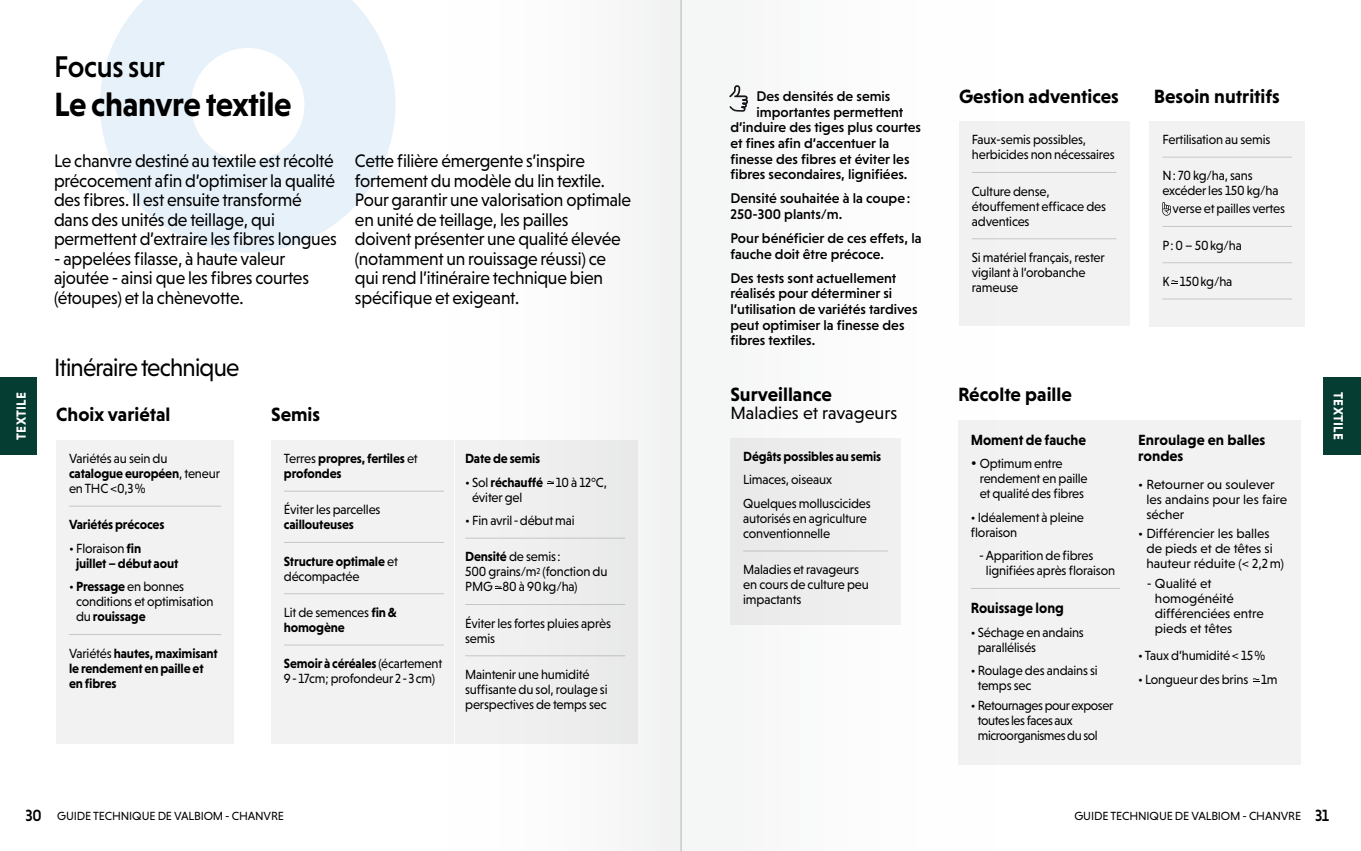
<style>
.page{position:relative;width:1361px;height:851px;background:#fff}
.page>*{position:absolute;margin:0;border:0;box-sizing:border-box;transform-origin:0 0}
.Body_courant_2{font:700 34.2px "Niveau Grotesk";letter-spacing:-.01em;color:#000;scale:.95 1}
.Body_courant_2-2{font:500 30.45px "Niveau Grotesk";letter-spacing:-.01em;color:#000;scale:.95 1}
.Body_courant_2-3{font:25.5px "Niveau Grotesk";letter-spacing:-.03em;color:#000;scale:.95 1}
.t1{font:700 19.5px "Niveau Grotesk";color:#000}
.Body_courant_2-4{font:18.45px/19.5px "Niveau Grotesk";letter-spacing:-.01em;color:#000;scale:.95 1}
.t2{font:18px "Niveau Grotesk";color:#000}
.t3{font:700 15px "Niveau Grotesk";color:#000;scale:.95 1}
.t4{font:700 15px/16.5px "Niveau Grotesk";color:#000}
.t5{font:500 14.25px/15.6px "Niveau Grotesk";color:#000}
.body_itinéraire{font:13.5px/15px "Niveau Grotesk";letter-spacing:-.01em;color:#000;scale:.96 1}
.body_itinéraire-2{font:700 13.5px/15px "Niveau Grotesk";letter-spacing:-.01em;color:#000;scale:.96 1}
.body_itinéraire-3{font:13.5px/15px "Niveau Grotesk";letter-spacing:-.01em;color:#000}
.body_itinéraire-4{font:13.5px/15px "Niveau Grotesk";letter-spacing:-.03em;color:#000;scale:.96 1}
.body_itinéraire-5{font:13.5px/15px "Niveau Grotesk";letter-spacing:-.01em;color:#000;scale:.95 1}
.body_itinéraire-6{font:700 13.5px "Niveau Grotesk";letter-spacing:-.01em;color:#000;scale:.95 1}
.t6{font:700 13.5px "Niveau Grotesk";letter-spacing:.01em;color:#fff}
.t7{font:12px "Niveau Grotesk";letter-spacing:-.01em;color:#000}
.s1{font-size:17.25px}
.s2{font-weight:700}
.s3{font-weight:400}
.s4{font-weight:500;font-size:16.5px}
</style>
<div class="page">
<div style="left:56px;top:440px;width:178px;height:303px;background:#f1f2f1"></div>
<hr style="left:69px;top:506px;width:152px;height:1px;background:#c6c7c8">
<hr style="left:69px;top:634px;width:152px;height:1px;background:#c6c7c8">
<div style="left:271px;top:440px;width:367px;height:303px;background:#f1f2f1"></div>
<hr style="left:284px;top:491px;width:160px;height:1px;background:#c6c7c8">
<hr style="left:284px;top:542px;width:160px;height:1px;background:#c6c7c8">
<hr style="left:284px;top:593px;width:160px;height:1px;background:#c6c7c8">
<hr style="left:284px;top:644px;width:160px;height:1px;background:#c6c7c8">
<svg style="left:100px;top:0;width:295px;height:252px"></svg>
<div style="left:959px;top:121px;width:170px;height:205px;background:#f1f2f1"></div>
<hr style="left:972px;top:172px;width:144px;height:1px;background:#c6c7c8">
<hr style="left:972px;top:238px;width:144px;height:1px;background:#c6c7c8">
<div style="left:1149px;top:121px;width:156px;height:205px;background:#f1f2f1"></div>
<hr style="left:1162px;top:157px;width:130px;height:1px;background:#c6c7c8">
<hr style="left:1162px;top:226px;width:130px;height:1px;background:#c6c7c8">
<hr style="left:1162px;top:262px;width:130px;height:1px;background:#c6c7c8">
<hr style="left:1162px;top:299px;width:130px;height:1px;background:#c6c7c8">
<svg style="left:1162px;top:202px;width:9px;height:13px"></svg>
<svg style="left:1171px;top:280px;width:7px;height:4px"></svg>
<div style="left:958px;top:420px;width:342px;height:345px;background:#f1f2f1"></div>
<hr style="left:971px;top:588px;width:149px;height:1px;background:#c6c7c8">
<div style="left:0;top:377px;width:36px;height:77px;background:#053d32"></div>
<div style="left:1323px;top:377px;width:38px;height:77px;background:#053d32"></div>
<div style="left:432px;top:0;width:248px;height:850px;background:#f6f6f6"></div>
<div style="left:680px;top:0;width:332px;height:850px;background:linear-gradient(to right,#f4f5f5,#fafbfa)"></div>
<hr style="left:680px;top:0;width:2px;height:850px;background:#a7a8aa">
<p class="Body_courant_2-2" style="left:54px;top:49px;width:118px">Focus sur</p>
<p class="Body_courant_2" style="left:54px;top:84px;width:252px">Le chanvre textile</p>
<p class="Body_courant_2-4" style="left:54px;top:151px;width:299px">Le chanvre destiné au textile est récolté précocement afin d’optimiser la qualité des fibres. Il est ensuite transformé dans des unités de teillage, qui permettent d’extraire les fibres longues</p>
<p class="Body_courant_2-4" style="left:54px;top:248px;width:270px">- appelées filasse, à haute valeur ajoutée - ainsi que les fibres courtes (étoupes) et la chènevotte.</p>
<p class="Body_courant_2-4" style="left:355px;top:151px;width:292px">Cette filière émergente s’inspire fortement du modèle du lin textile.<br>Pour garantir une valorisation optimale en unité de teillage, les pailles<br>doivent présenter une qualité élevée (notamment un rouissage réussi) ce qui rend l’itinéraire technique bien spécifique et exigeant.</p>
<p class="Body_courant_2-3" style="left:54px;top:352px;width:197px">Itinéraire technique</p>
<p class="t5" style="left:756px;top:88px;width:135px">Des densités de semis</p>
<p class="t5" style="left:756px;top:104px;width:148px">importantes permettent</p>
<p class="t5" style="left:730px;top:119px;width:192px">d’induire des tiges plus courtes</p>
<p class="t5" style="left:730px;top:135px;width:160px">et fines afin d’accentuer la</p>
<p class="t5" style="left:730px;top:151px;width:181px">finesse des fibres et éviter les</p>
<p class="t5" style="left:730px;top:166px;width:178px">fibres secondaires, lignifiées.</p>
<p class="t5" style="left:730px;top:190px;width:181px">Densité souhaitée à la coupe:<br>250-300 plants/m.</p>
<p class="t5" style="left:730px;top:230px;width:193px">Pour bénéficier de ces effets, la fauche doit être précoce.</p>
<p class="t5" style="left:730px;top:270px;width:189px">Des tests sont actuellement réalisés pour déterminer si l’utilisation de variétés tardives peut optimiser la finesse des fibres textiles.</p>
<p class="t1" style="left:959px;top:85px;width:161px">Gestion adventices</p>
<p class="body_itinéraire" style="left:972px;top:132px;width:150px">Faux-semis possibles, herbicides non nécessaires</p>
<p class="body_itinéraire" style="left:972px;top:183px;width:141px">Culture dense, étouffement efficace des adventices</p>
<p class="body_itinéraire" style="left:972px;top:250px;width:140px">Si matériel français, rester vigilant à l’orobanche rameuse</p>
<p class="t1" style="left:1154px;top:85px;width:127px">Besoin nutritifs</p>
<p class="body_itinéraire" style="left:1162px;top:132px;width:114px">Fertilisation au semis</p>
<p class="body_itinéraire" style="left:1162px;top:168px;width:122px">N: 70 kg/ha, sans excéder les 150 kg/ha</p>
<p class="body_itinéraire" style="left:1172px;top:201px;width:119px">verse et pailles vertes</p>
<p class="body_itinéraire" style="left:1162px;top:237px;width:84px">P: 0 – 50kg/ha</p>
<p class="body_itinéraire" style="left:1162px;top:274px;width:74px">K 150kg/ha</p>
<p class="t1" style="left:958px;top:383px;width:115px">Récolte paille</p>
<p class="t3" style="left:971px;top:431px;width:123px">Moment de fauche</p>
<p class="body_itinéraire" style="left:979px;top:456px;width:114px;text-indent:-9px"><span class="s1">•</span> Optimum entre rendement en paille et qualité des fibres</p>
<p class="body_itinéraire" style="left:971px;top:509px;width:119px">• Idéalement à pleine floraison</p>
<p class="body_itinéraire" style="left:986px;top:548px;width:136px;text-indent:-7px">- Apparition de fibres lignifiées après floraison</p>
<p class="t3" style="left:971px;top:599px;width:100px">Rouissage long</p>
<p class="body_itinéraire" style="left:978px;top:624px;width:112px;text-indent:-7px">• Séchage en andains parallélisés</p>
<p class="body_itinéraire" style="left:978px;top:663px;width:127px;text-indent:-7px">• Roulage des andains si temps sec</p>
<p class="body_itinéraire-4" style="left:978px;top:697px;width:143px;text-indent:-7px">• Retournages pour exposer toutes les faces aux microorganismes du sol</p>
<p class="t1" style="left:730px;top:383px;width:103px">Surveillance</p>
<p class="t2" style="left:730px;top:402px;width:168px">Maladies et ravageurs</p>
<p class="body_itinéraire-6" style="left:743px;top:448px;width:147px">Dégâts possibles au semis</p>
<p class="body_itinéraire" style="left:743px;top:472px;width:94px">Limaces, oiseaux</p>
<p class="body_itinéraire" style="left:743px;top:495px;width:134px">Quelques molluscicides autorisés en agriculture conventionnelle</p>
<p class="body_itinéraire" style="left:743px;top:562px;width:132px">Maladies et ravageurs en cours de culture peu impactants</p>
<p class="t6" style="left:14px;top:439px;width:49px;rotate:-90deg">TEXTILE</p>
<p class="t6" style="left:1346px;top:392px;width:49px;rotate:90deg">TEXTILE</p>
<p class="t1" style="left:56px;top:402px;width:116px">Choix variétal</p>
<p class="t1" style="left:271px;top:402px;width:50px">Semis</p>
<p class="body_itinéraire" style="left:69px;top:451px;width:159px">Variétés au sein du <span class="s2">catalogue européen</span>, teneur en THC &lt;0,3%</p>
<p class="body_itinéraire-2" style="left:69px;top:517px;width:101px">Variétés précoces</p>
<p class="body_itinéraire-2" style="left:76px;top:540px;width:108px;text-indent:-7px"><span class="s3">• Floraison</span> fin<br>juillet – début aout</p>
<p class="body_itinéraire" style="left:76px;top:579px;width:145px;text-indent:-7px">• <span class="s2">Pressage</span> en bonnes conditions et optimisation du <span class="s2">rouissage</span></p>
<p class="body_itinéraire-2" style="left:69px;top:645px;width:156px"><span class="s3">Variétés</span> hautes, maximisant le rendement en paille et en fibres</p>
<p class="t4" style="left:1138px;top:431px;width:129px">Enroulage en balles rondes</p>
<p class="body_itinéraire-3" style="left:1146px;top:477px;width:142px;text-indent:-8px">• Retourner ou soulever les andains pour les faire sécher</p>
<p class="body_itinéraire-3" style="left:1146px;top:526px;width:139px;text-indent:-8px">• Différencier les balles de pieds et de têtes si hauteur réduite (&lt; 2,2m)</p>
<p class="body_itinéraire-3" style="left:1155px;top:575px;width:110px;text-indent:-8px">- Qualité et homogénéité différenciées entre pieds et têtes</p>
<p class="body_itinéraire" style="left:1138px;top:648px;width:134px">• Taux d’humidité &lt; 15%</p>
<p class="body_itinéraire" style="left:1138px;top:671px;width:147px">• Longueur des brins 1m</p>
<p class="body_itinéraire-2" style="left:284px;top:451px;width:141px"><span class="s3">Terres</span> propres, fertiles <span class="s3">et </span>profondes</p>
<p class="body_itinéraire" style="left:284px;top:502px;width:102px">Éviter les parcelles <span class="s2">caillouteuses</span></p>
<p class="body_itinéraire-2" style="left:284px;top:553px;width:120px">Structure optimale <span class="s3">et décompactée</span></p>
<p class="body_itinéraire" style="left:284px;top:604px;width:119px">Lit de semences <span class="s2">fin &amp; homogène</span></p>
<p class="body_itinéraire-5" style="left:284px;top:656px;width:168px"><span class="s2">Semoir à céréales</span> (écartement<br>9-17cm; profondeur 2-3cm)</p>
<p class="body_itinéraire-2" style="left:465px;top:451px;width:80px">Date de semis</p>
<p class="body_itinéraire" style="left:472px;top:474px;width:142px;text-indent:-7px">• Sol <span class="s2">réchauffé</span> 10 à 12°C, éviter gel</p>
<p class="body_itinéraire" style="left:465px;top:513px;width:116px">• Fin avril-début mai</p>
<p class="body_itinéraire" style="left:465px;top:549px;width:150px"><span class="s2">Densité</span> de semis:<br>500 grains/m<sup>2</sup> (fonction du<br>PMG 80 à 90kg/ha)</p>
<p class="body_itinéraire" style="left:465px;top:615px;width:153px">Éviter les fortes pluies après semis</p>
<p class="body_itinéraire" style="left:465px;top:666px;width:150px">Maintenir une humidité suffisante du sol, roulage si perspectives de temps sec</p>
<p class="t7" style="left:26px;top:809px;width:260px"><span class="s4">30</span> GUIDE TECHNIQUE DE VALBIOM - CHANVRE</p>
<p class="t7" style="left:1074px;top:809px;width:256px">GUIDE TECHNIQUE DE VALBIOM - CHANVRE <span class="s4">31</span></p>
</div>
